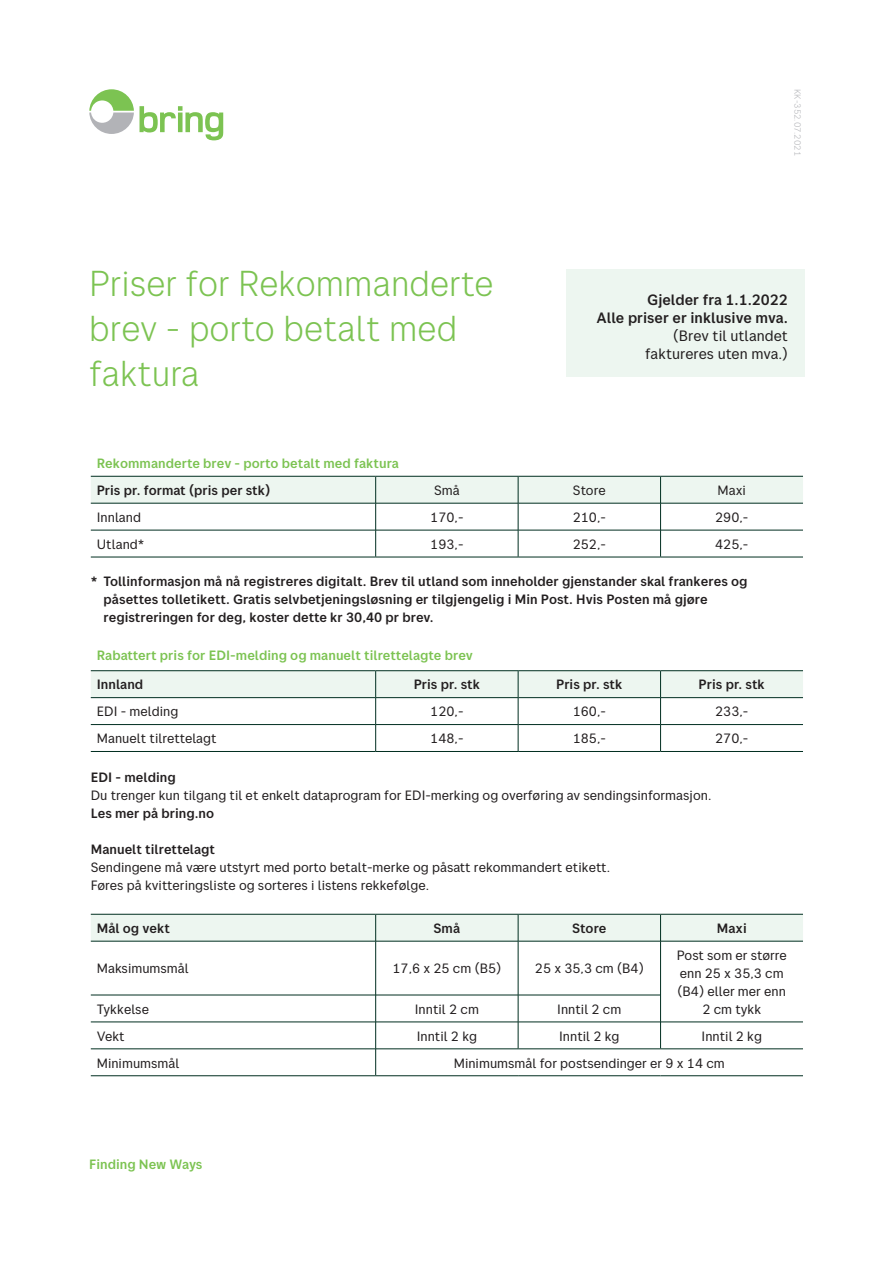
<style>
.page{position:relative;width:893px;height:1263px;background:#fff}
.page>*{position:absolute;margin:0;border:0;box-sizing:border-box;transform-origin:0 0}
.Posten___H1{font:300 36px/45px "Posten Sans";color:#7cc352}
.Posten___H1-2{font:500 15px/18px "Posten Sans";color:#231f20;text-align:right}
.Posten___H1-3{font:15px/18px "Posten Sans";color:#231f20;text-align:right}
.Posten___H1-4{font:13.5px/18px "Posten Sans";color:#231f20}
.Posten___H1-5{font:500 13.5px/18px "Posten Sans";color:#231f20}
.Posten___H1-6{font:500 13.5px "Posten Sans";color:#7cc352}
.t1{font:300 9px "Posten Sans";color:#b2b3b7}
.s1{font-weight:500}
</style>
<div class="page">
<hr style="left:91px;top:557px;width:285px;height:1px;background:#002e20">
<hr style="left:376px;top:557px;width:142px;height:1px;background:#002e20">
<hr style="left:518px;top:557px;width:143px;height:1px;background:#002e20">
<hr style="left:661px;top:557px;width:142px;height:1px;background:#002e20">
<svg style="left:91px;top:476px;width:712px;height:81px"></svg>
<hr style="left:91px;top:670px;width:285px;height:1px;background:#002e20">
<hr style="left:376px;top:670px;width:142px;height:1px;background:#002e20">
<hr style="left:518px;top:670px;width:143px;height:1px;background:#002e20">
<hr style="left:661px;top:670px;width:142px;height:1px;background:#002e20">
<hr style="left:91px;top:751px;width:285px;height:1px;background:#002e20">
<hr style="left:376px;top:751px;width:142px;height:1px;background:#002e20">
<hr style="left:518px;top:751px;width:143px;height:1px;background:#002e20">
<hr style="left:661px;top:751px;width:142px;height:1px;background:#002e20">
<svg style="left:91px;top:671px;width:712px;height:80px"></svg>
<hr style="left:91px;top:941px;width:284px;height:1px;background:#002e20">
<hr style="left:376px;top:941px;width:142px;height:1px;background:#002e20">
<hr style="left:518px;top:941px;width:142px;height:1px;background:#002e20">
<hr style="left:661px;top:941px;width:142px;height:1px;background:#002e20">
<hr style="left:91px;top:995px;width:284px;height:1px;background:#002e20">
<hr style="left:376px;top:995px;width:142px;height:1px;background:#002e20">
<hr style="left:518px;top:995px;width:142px;height:1px;background:#002e20">
<hr style="left:91px;top:1021px;width:284px;height:1px;background:#002e20">
<hr style="left:376px;top:1021px;width:142px;height:1px;background:#002e20">
<hr style="left:518px;top:1021px;width:142px;height:1px;background:#002e20">
<hr style="left:661px;top:1021px;width:142px;height:1px;background:#002e20">
<hr style="left:91px;top:1048px;width:284px;height:1px;background:#002e20">
<hr style="left:376px;top:1048px;width:142px;height:1px;background:#002e20">
<hr style="left:518px;top:1048px;width:143px;height:1px;background:#002e20">
<hr style="left:661px;top:1048px;width:142px;height:1px;background:#002e20">
<hr style="left:91px;top:1075px;width:285px;height:1px;background:#002e20">
<hr style="left:376px;top:1075px;width:142px;height:1px;background:#002e20">
<hr style="left:518px;top:1075px;width:143px;height:1px;background:#002e20">
<hr style="left:661px;top:1075px;width:142px;height:1px;background:#002e20">
<hr style="left:375px;top:941px;width:1px;height:54px;background:#002e20">
<hr style="left:518px;top:941px;width:1px;height:54px;background:#002e20">
<hr style="left:660px;top:941px;width:1px;height:54px;background:#002e20">
<svg style="left:518px;top:995px;width:1px;height:53px"></svg>
<svg style="left:660px;top:995px;width:1px;height:53px"></svg>
<svg style="left:375px;top:995px;width:1px;height:80px"></svg>
<div style="left:91px;top:915px;width:712px;height:26px;background:#edf6f0"></div>
<hr style="left:91px;top:914px;width:285px;height:1px;background:#002e20">
<hr style="left:376px;top:914px;width:142px;height:1px;background:#002e20">
<hr style="left:518px;top:914px;width:143px;height:1px;background:#002e20">
<hr style="left:661px;top:914px;width:142px;height:1px;background:#002e20">
<div style="left:567px;top:269px;width:238px;height:107px;background:#edf6f0"></div>
<svg style="left:140px;top:106px;width:83px;height:34px"></svg>
<svg style="left:89px;top:89px;width:45px;height:45px"></svg>
<p class="Posten___H1" style="left:89px;top:261px;width:406px">Priser for Rekommanderte brev - porto betalt med faktura</p>
<p class="t1" style="left:803px;top:89px;width:68px;rotate:90deg">KK-352.07.2021</p>
<p class="Posten___H1-2" style="left:596px;top:291px;width:193px">Gjelder fra 1.1.2022<br>Alle priser er inklusive mva.</p>
<p class="Posten___H1-3" style="left:645px;top:327px;width:144px">(Brev til utlandet faktureres uten mva.)</p>
<p class="Posten___H1-6" style="left:97px;top:455px;width:304px">Rekommanderte brev - porto betalt med faktura</p>
<p class="Posten___H1-5" style="left:97px;top:481px;width:175px">Pris pr. format (pris per stk)</p>
<p class="Posten___H1-4" style="left:434px;top:481px;width:27px">Små</p>
<p class="Posten___H1-4" style="left:573px;top:481px;width:34px">Store</p>
<p class="Posten___H1-4" style="left:717px;top:481px;width:30px">Maxi</p>
<p class="Posten___H1-4" style="left:97px;top:508px;width:46px">Innland</p>
<p class="Posten___H1-4" style="left:430px;top:508px;width:35px">170,-</p>
<p class="Posten___H1-4" style="left:573px;top:508px;width:35px">210,-</p>
<p class="Posten___H1-4" style="left:715px;top:508px;width:35px">290,-</p>
<p class="Posten___H1-4" style="left:97px;top:535px;width:49px">Utland*</p>
<p class="Posten___H1-4" style="left:430px;top:535px;width:35px">193,-</p>
<p class="Posten___H1-4" style="left:573px;top:535px;width:35px">252,-</p>
<p class="Posten___H1-4" style="left:715px;top:535px;width:35px">425,-</p>
<p class="Posten___H1-5" style="left:91px;top:572px;width:658px">* Tollinformasjon må nå registreres digitalt. Brev til utland som inneholder gjenstander skal frankeres og</p>
<p class="Posten___H1-5" style="left:104px;top:590px;width:606px">påsettes tolletikett. Gratis selvbetjeningsløsning er tilgjengelig i Min Post. Hvis Posten må gjøre registreringen for deg, koster dette kr 30,40 pr brev.</p>
<p class="Posten___H1-6" style="left:97px;top:647px;width:378px">Rabattert pris for EDI-melding og manuelt tilrettelagte brev</p>
<p class="Posten___H1-5" style="left:97px;top:675px;width:48px">Innland</p>
<p class="Posten___H1-5" style="left:414px;top:675px;width:68px">Pris pr. stk</p>
<p class="Posten___H1-5" style="left:556px;top:675px;width:68px">Pris pr. stk</p>
<p class="Posten___H1-5" style="left:699px;top:675px;width:68px">Pris pr. stk</p>
<p class="Posten___H1-4" style="left:97px;top:702px;width:83px">EDI - melding</p>
<p class="Posten___H1-4" style="left:430px;top:702px;width:35px">120,-</p>
<p class="Posten___H1-4" style="left:573px;top:702px;width:35px">160,-</p>
<p class="Posten___H1-4" style="left:715px;top:702px;width:35px">233,-</p>
<p class="Posten___H1-4" style="left:97px;top:729px;width:121px">Manuelt tilrettelagt</p>
<p class="Posten___H1-4" style="left:430px;top:729px;width:35px">148,-</p>
<p class="Posten___H1-4" style="left:573px;top:729px;width:35px">185,-</p>
<p class="Posten___H1-4" style="left:715px;top:729px;width:35px">270,-</p>
<p class="Posten___H1-5" style="left:91px;top:768px;width:86px">EDI - melding</p>
<p class="Posten___H1-4" style="left:91px;top:786px;width:622px">Du trenger kun tilgang til et enkelt dataprogram for EDI-merking og overføring av sendingsinformasjon.<br><span class="s1">Les mer på bring.no</span></p>
<p class="Posten___H1-5" style="left:91px;top:840px;width:126px">Manuelt tilrettelagt</p>
<p class="Posten___H1-4" style="left:91px;top:858px;width:521px">Sendingene må være utstyrt med porto betalt-merke og påsatt rekommandert etikett.<br>Føres på kvitteringsliste og sorteres i listens rekkefølge.</p>
<p class="Posten___H1-5" style="left:97px;top:919px;width:75px">Mål og vekt</p>
<p class="Posten___H1-5" style="left:434px;top:919px;width:28px">Små</p>
<p class="Posten___H1-5" style="left:572px;top:919px;width:36px">Store</p>
<p class="Posten___H1-5" style="left:717px;top:919px;width:31px">Maxi</p>
<p class="Posten___H1-4" style="left:97px;top:959px;width:94px">Maksimumsmål</p>
<p class="Posten___H1-4" style="left:392px;top:959px;width:110px">17,6 x 25 cm (B5)</p>
<p class="Posten___H1-4" style="left:535px;top:959px;width:110px">25 x 35,3 cm (B4)</p>
<p class="Posten___H1-4" style="left:677px;top:946px;width:112px">Post som er større enn 25 x 35,3 cm (B4) eller mer enn</p>
<p class="Posten___H1-4" style="left:97px;top:1000px;width:54px">Tykkelse</p>
<p class="Posten___H1-4" style="left:415px;top:1000px;width:66px">Inntil 2 cm</p>
<p class="Posten___H1-4" style="left:557px;top:1000px;width:66px">Inntil 2 cm</p>
<p class="Posten___H1-4" style="left:702px;top:1000px;width:60px">2 cm tykk</p>
<p class="Posten___H1-4" style="left:97px;top:1027px;width:29px">Vekt</p>
<p class="Posten___H1-4" style="left:417px;top:1027px;width:62px">Inntil 2 kg</p>
<p class="Posten___H1-4" style="left:559px;top:1027px;width:62px">Inntil 2 kg</p>
<p class="Posten___H1-4" style="left:702px;top:1027px;width:62px">Inntil 2 kg</p>
<p class="Posten___H1-4" style="left:97px;top:1054px;width:84px">Minimumsmål</p>
<p class="Posten___H1-4" style="left:454px;top:1054px;width:273px">Minimumsmål for postsendinger er 9 x 14 cm</p>
<p class="Posten___H1-6" style="left:89px;top:1156px;width:115px">Finding New Ways</p>
</div>
